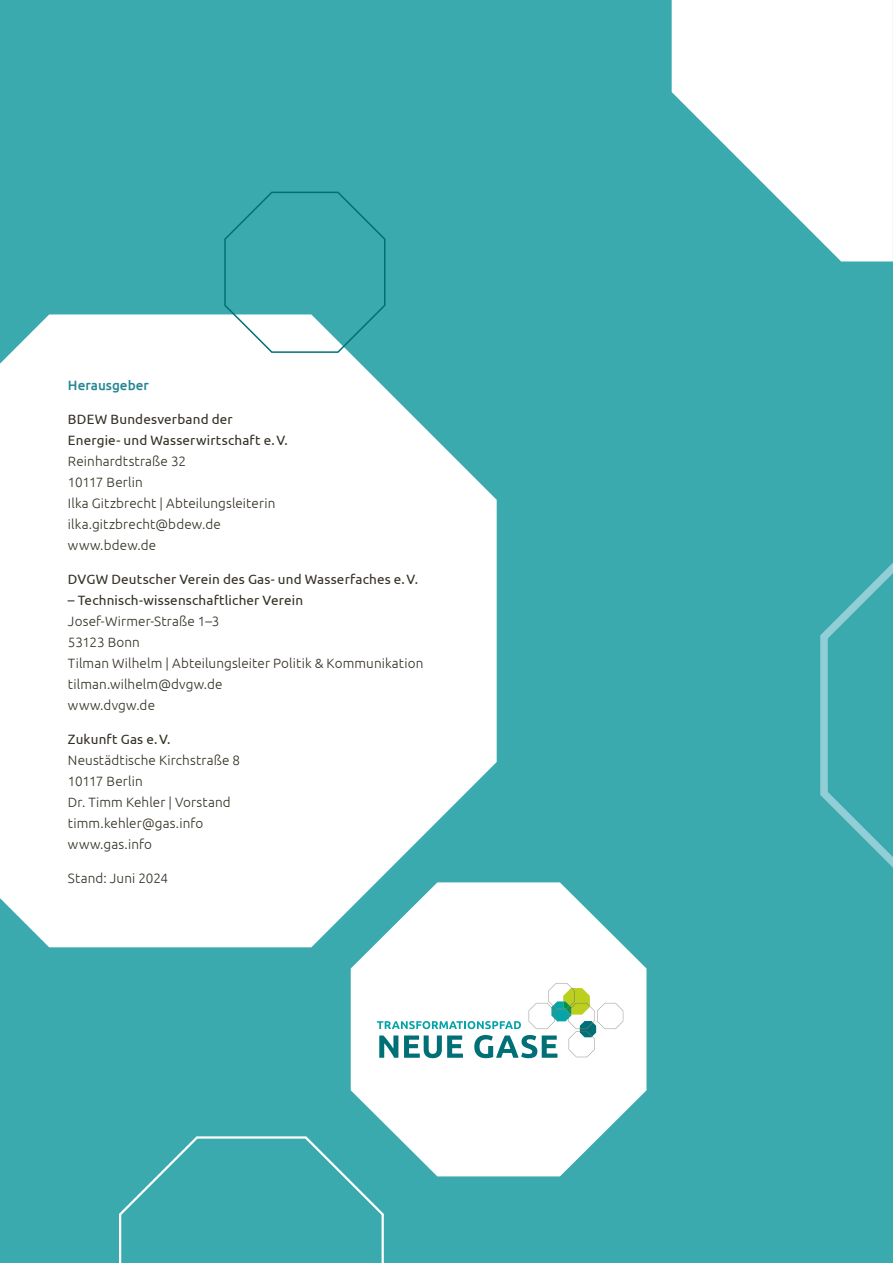
<style>
.page{position:relative;width:893px;height:1263px;background:#3baaae}
.page>*{position:absolute;margin:0;border:0;box-sizing:border-box;transform-origin:0 0}
.t1{font:300 13.5px/21px "Ubuntu";letter-spacing:.01em;color:#343024}
.t2{font:13.5px/21px "Ubuntu";letter-spacing:.015em;color:#343024}
.t3{font:500 13.5px "Ubuntu";color:#268894}
</style>
<div class="page">
<svg style="left:820px;top:563px;width:73px;height:305px"></svg>
<svg style="left:351px;top:882px;width:295px;height:294px;fill:#fff"></svg>
<svg style="left:377px;top:983px;width:246px;height:75px;background:#d3e7e3"></svg>
<svg style="left:0;top:314px;width:497px;height:633px;background:#ecf7f7"></svg>
<svg style="left:119px;top:1134px;width:266px;height:129px"></svg>
<svg style="left:223px;top:191px;width:163px;height:163px"></svg>
<svg style="left:672px;top:0;width:221px;height:261px;fill:#fff"></svg>
<p class="t3" style="left:68px;top:377px;width:82px">Herausgeber</p>
<p class="t2" style="left:68px;top:408px;width:221px">BDEW Bundesverband der<br>Energie- und Wasserwirtschaft e.V.</p>
<p class="t1" style="left:68px;top:451px;width:209px">Reinhardtstraße 32<br>10117 Berlin<br>Ilka Gitzbrecht | Abteilungsleiterin ilka.gitzbrecht@bdew.de www.bdew.de</p>
<p class="t2" style="left:68px;top:568px;width:352px">DVGW Deutscher Verein des Gas- und Wasserfaches e.V.</p>
<p class="t2" style="left:68px;top:589px;width:237px">– Technisch-wissenschaftlicher Verein</p>
<p class="t1" style="left:68px;top:610px;width:357px">Josef-Wirmer-Straße 1–3<br>53123 Bonn<br>Tilman Wilhelm | Abteilungsleiter Politik &amp; Kommunikation tilman.wilhelm@dvgw.de<br>www.dvgw.de</p>
<p class="t2" style="left:68px;top:728px;width:104px">Zukunft Gas e.V.</p>
<p class="t1" style="left:68px;top:749px;width:174px">Neustädtische Kirchstraße 8<br>10117 Berlin<br>Dr. Timm Kehler | Vorstand timm.kehler@gas.info www.gas.info</p>
<p class="t1" style="left:68px;top:867px;width:102px">Stand: Juni 2024</p>
</div>
